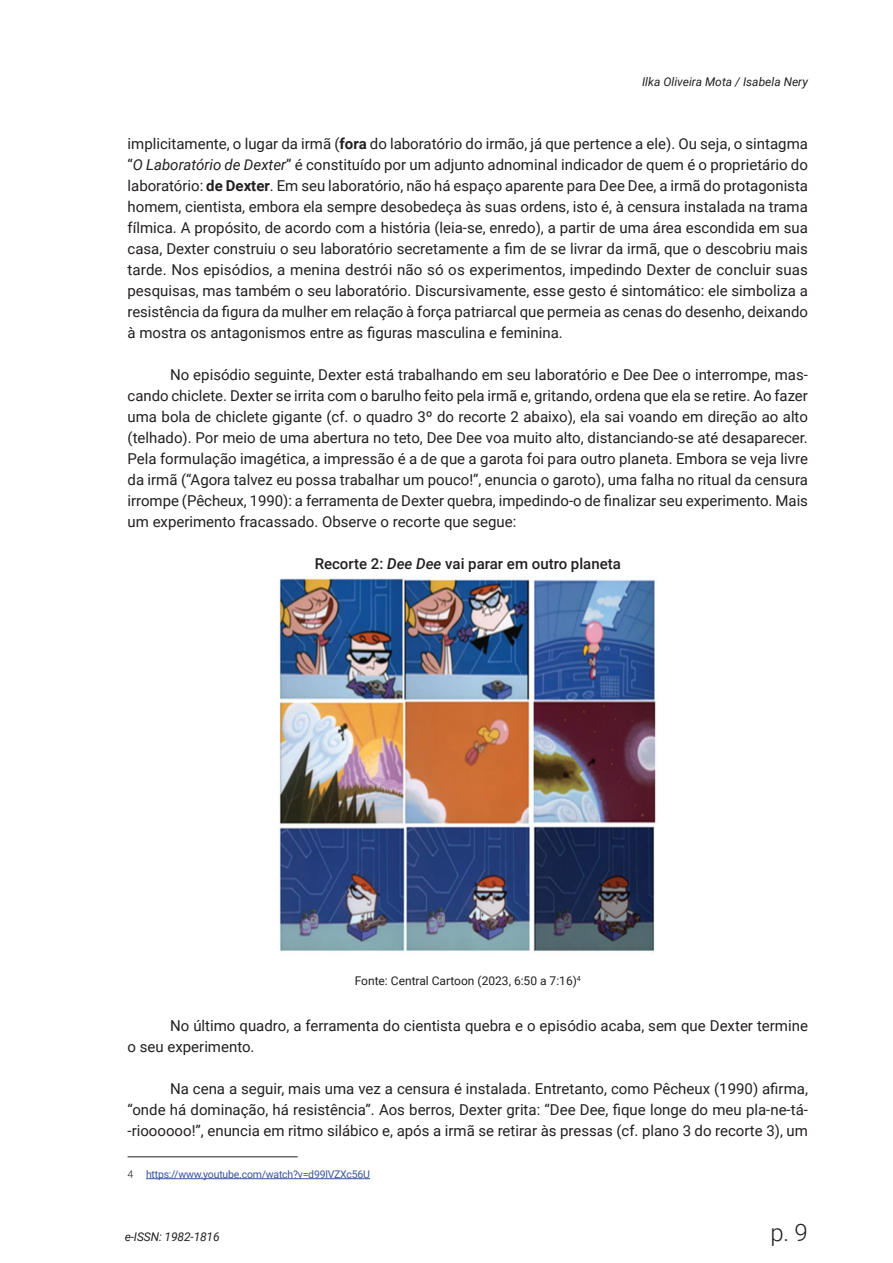
<style>
.page{position:relative;width:893px;height:1263px;background:#fff}
.page>*{position:absolute;margin:0;border:0;box-sizing:border-box;transform-origin:0 0}
.t1{font:300 24px "Roboto";color:#231f20}
.t2{font:15px/21px "Roboto";color:#231f20;text-align:justify}
.t3{font:500 15px "Roboto";color:#231f20}
.t4{font:italic 12px "Roboto";color:#231f20}
.t5{font:12px "Roboto";color:#231f20}
.t6{font:10.5px "Roboto";letter-spacing:-.02em;color:#3853a3}
.s1{font-weight:700}
.s2{font-style:italic}
.s3{font-weight:300;color:#231f20}
</style>
<div class="page">
<img style="left:279px;top:578px;width:378px;height:374px">
<hr style="left:128px;top:1156px;width:170px;height:1px;background:#231f20">
<hr style="left:146px;top:1178px;width:224px;height:1px;background:#3853a3">
<p class="t4" style="left:642px;top:73px;width:167px">Ilka Oliveira Mota / Isabela Nery</p>
<p class="t2" style="left:128px;top:132px;width:682px">implicitamente, o lugar da irmã (<span class="s1">fora</span> do laboratório do irmão, já que pertence a ele). Ou seja, o sintagma “<span class="s2">O Laboratório de Dexter</span>” é constituído por um adjunto adnominal indicador de quem é o proprietário do laboratório: <span class="s1">de Dexter</span>. Em seu laboratório, não há espaço aparente para Dee Dee, a irmã do protagonista homem, cientista, embora ela sempre desobedeça às suas ordens, isto é, à censura instalada na trama fílmica. A propósito, de acordo com a história (leia-se, enredo), a partir de uma área escondida em sua casa, Dexter construiu o seu laboratório secretamente a fim de se livrar da irmã, que o descobriu mais tarde. Nos episódios, a menina destrói não só os experimentos, impedindo Dexter de concluir suas pesquisas, mas também o seu laboratório. Discursivamente, esse gesto é sintomático: ele simboliza a resistência da figura da mulher em relação à força patriarcal que permeia as cenas do desenho, deixando à mostra os antagonismos entre as figuras masculina e feminina.</p>
<p class="t2" style="left:128px;top:363px;width:682px;text-indent:43px">No episódio seguinte, Dexter está trabalhando em seu laboratório e Dee Dee o interrompe, mas&shy;cando chiclete. Dexter se irrita com o barulho feito pela irmã e, gritando, ordena que ela se retire. Ao fazer uma bola de chiclete gigante (cf. o quadro 3º do recorte 2 abaixo), ela sai voando em direção ao alto (telhado). Por meio de uma abertura no teto, Dee Dee voa muito alto, distanciando-se até desaparecer.<br>Pela formulação imagética, a impressão é a de que a garota foi para outro planeta. Embora se veja livre da irmã (“Agora talvez eu possa trabalhar um pouco!”, enuncia o garoto), uma falha no ritual da censura irrompe (Pêcheux, 1990): a ferramenta de Dexter quebra, impedindo-o de finalizar seu experimento. Mais um experimento fracassado. Observe o recorte que segue:</p>
<p class="t3" style="left:315px;top:553px;width:308px">Recorte 2: <span class="s2">Dee Dee</span> vai parar em outro planeta</p>
<p class="t5" style="left:355px;top:972px;width:228px">Fonte: Central Cartoon (2023, 6:50 a 7:16)<sup>4</sup></p>
<p class="t2" style="left:128px;top:1014px;width:682px;text-indent:43px">No último quadro, a ferramenta do cientista quebra e o episódio acaba, sem que Dexter termine o seu experimento.</p>
<p class="t2" style="left:128px;top:1077px;width:682px;text-indent:43px">Na cena a seguir, mais uma vez a censura é instalada. Entretanto, como Pêcheux (1990) afirma, “onde há dominação, há resistência”. Aos berros, Dexter grita: “Dee Dee, fique longe do meu pla-ne-tá--rioooooo!”, enuncia em ritmo silábico e, após a irmã se retirar às pressas (cf. plano 3 do recorte 3), um</p>
<p class="t6" style="left:128px;top:1167px;width:244px"><span class="s3">4</span> https://www.youtube.com/watch?v=d99lVZXc56U</p>
<p class="t4" style="left:125px;top:1228px;width:96px">e-ISSN: 1982-1816</p>
<h1 class="t1" style="left:770px;top:1215px;width:39px">p. 9</h1>
</div>
